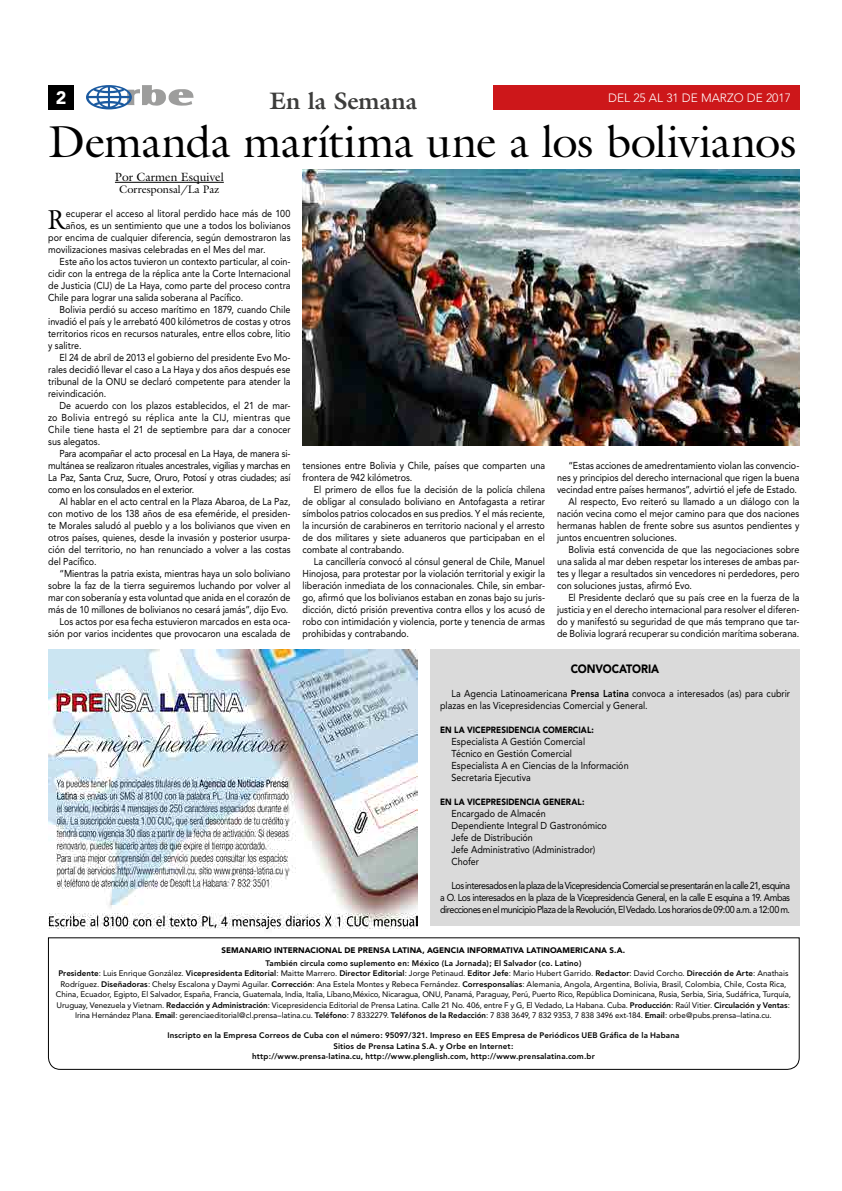
<style>
.page{position:relative;width:842px;height:1191px;background:#fff}
.page>*{position:absolute;margin:0;border:0;box-sizing:border-box;transform-origin:0 0}
.titulo_arriba{font:45.1px "Galliard";letter-spacing:-.01em;color:#000}
.Capitular{font:27.6px "Galliard";color:#000;scale:.9 1}
.Nombre_de_pagina{font:700 24px "Galliard";color:#3c3c3b}
.Folio{font:900 18px "Avenir";color:#fff}
.t1{font:300 12px "Avenir";color:#fff}
.Credito-Autor{font:12px "Galliard";color:#000}
.Subtitulo_de_cuerpo{font:900 12px "Avenir";letter-spacing:-.005em;color:#000;scale:.9 1}
.Credito-Corresponsal{font:11px "Galliard";color:#000}
.CUERPO_de_texto{font:10px/12px "Avenir";color:#000;text-align:justify;scale:.9 1}
.Capitular-2{font:10px "Avenir";letter-spacing:.005em;color:#000;scale:.9 1}
.Subtitulo_de_cuerpo-2{font:900 9px "Avenir";letter-spacing:.005em;color:#000;scale:.9 1}
.machón{font:8px/10.5px "Avenir";letter-spacing:-.005em;color:#000;text-align:center}
.Cuerpo_de_Secciones{font:800 8px/10.5px "Avenir";letter-spacing:.015em;color:#000;text-align:center}
.Cuerpo_de_Secciones-2{font:900 8px "Avenir";letter-spacing:.01em;color:#000}
.machón-2{font:800 8px "Avenir";letter-spacing:.015em;color:#000}
.s1{font-weight:800}
</style>
<div class="page">
<div style="left:493px;top:85px;width:306px;height:24px;background:#cd171a"></div>
<div style="left:48px;top:85px;width:26px;height:24px;background:#000"></div>
<svg style="left:86px;top:85px;width:108px;height:24px"></svg>
<div style="left:430px;top:649px;width:369px;height:276px;background:#dadada"></div>
<img style="left:48px;top:649px;width:370px;height:280px">
<svg style="left:48px;top:937px;width:752px;height:132px"></svg>
<img style="left:303px;top:169px;width:496px;height:276px">
<hr style="left:115px;top:182px;width:109px;height:1px;background:#000">
<p class="Folio" style="left:56px;top:87px;width:12px">2</p>
<p class="Nombre_de_pagina" style="left:270px;top:85px;width:149px">En la Semana</p>
<p class="t1" style="left:608px;top:90px;width:184px">DEL 25 AL 31 DE MARZO DE 2017</p>
<p class="titulo_arriba" style="left:48px;top:113px;width:750px">Demanda marítima une a los bolivianos</p>
<p class="Credito-Autor" style="left:115px;top:169px;width:110px">Por Carmen Esquivel</p>
<p class="Credito-Corresponsal" style="left:119px;top:182px;width:102px">Corresponsal/La Paz</p>
<p class="Capitular" style="left:47px;top:202px;width:21px">R</p>
<p class="Capitular-2" style="left:66px;top:208px;width:251px">ecuperar el acceso al litoral perdido hace más de 100</p>
<p class="Capitular-2" style="left:66px;top:220px;width:251px">años, es un sentimiento que une a todos los bolivianos</p>
<p class="Capitular-2" style="left:48px;top:232px;width:271px">por encima de cualquier diferencia, según demostraron las</p>
<p class="Capitular-2" style="left:48px;top:244px;width:243px">movilizaciones masivas celebradas en el Mes del mar.</p>
<p class="CUERPO_de_texto" style="left:48px;top:256px;width:271px;text-indent:11px">Este año los actos tuvieron un contexto particular, al coin&shy;cidir con la entrega de la réplica ante la Corte Internacional de Justicia (CIJ) de La Haya, como parte del proceso contra Chile para lograr una salida soberana al Pacífico.</p>
<p class="CUERPO_de_texto" style="left:48px;top:304px;width:271px;text-indent:11px">Bolivia perdió su acceso marítimo en 1879, cuando Chile invadió el país y le arrebató 400 kilómetros de costas y otros territorios ricos en recursos naturales, entre ellos cobre, litio y salitre.</p>
<p class="CUERPO_de_texto" style="left:48px;top:352px;width:271px;text-indent:11px">El 24 de abril de 2013 el gobierno del presidente Evo Mo&shy;rales decidió llevar el caso a La Haya y dos años después ese tribunal de la ONU se declaró competente para atender la reivindicación.</p>
<p class="CUERPO_de_texto" style="left:48px;top:400px;width:271px;text-indent:11px">De acuerdo con los plazos establecidos, el 21 de mar&shy;zo Bolivia entregó su réplica ante la CIJ, mientras que Chile tiene hasta el 21 de septiembre para dar a conocer sus alegatos.</p>
<p class="CUERPO_de_texto" style="left:48px;top:448px;width:271px;text-indent:11px">Para acompañar el acto procesal en La Haya, de manera si&shy;multánea se realizaron rituales ancestrales, vigilias y marchas en La Paz, Santa Cruz, Sucre, Oruro, Potosí y otras ciudades; así como en los consulados en el exterior.</p>
<p class="CUERPO_de_texto" style="left:48px;top:496px;width:271px;text-indent:11px">Al hablar en el acto central en la Plaza Abaroa, de La Paz, con motivo de los 138 años de esa efeméride, el presiden&shy;te Morales saludó al pueblo y a los bolivianos que viven en otros países, quienes, desde la invasión y posterior usurpa&shy;ción del territorio, no han renunciado a volver a las costas del Pacífico.</p>
<p class="CUERPO_de_texto" style="left:48px;top:568px;width:271px;text-indent:11px">“Mientras la patria exista, mientras haya un solo boliviano sobre la faz de la tierra seguiremos luchando por volver al mar con soberanía y esta voluntad que anida en el corazón de más de 10 millones de bolivianos no cesará jamás”, dijo Evo.</p>
<p class="CUERPO_de_texto" style="left:48px;top:616px;width:271px;text-align:right">Los actos por esa fecha estuvieron marcados en esta oca&shy;sión por varios incidentes que provocaron una escalada de</p>
<p class="CUERPO_de_texto" style="left:303px;top:460px;width:271px">tensiones entre Bolivia y Chile, países que comparten una frontera de 942 kilómetros.</p>
<p class="CUERPO_de_texto" style="left:303px;top:484px;width:271px;text-indent:11px">El primero de ellos fue la decisión de la policía chilena de obligar al consulado boliviano en Antofagasta a retirar símbolos patrios colocados en sus predios. Y el más reciente, la incursión de carabineros en territorio nacional y el arresto de dos militares y siete aduaneros que participaban en el combate al contrabando.</p>
<p class="CUERPO_de_texto" style="left:303px;top:556px;width:271px;text-indent:11px">La cancillería convocó al cónsul general de Chile, Manuel Hinojosa, para protestar por la violación territorial y exigir la liberación inmediata de los connacionales. Chile, sin embar&shy;go, afirmó que los bolivianos estaban en zonas bajo su juris&shy;dicción, dictó prisión preventiva contra ellos y los acusó de robo con intimidación y violencia, porte y tenencia de armas prohibidas y contrabando.</p>
<p class="CUERPO_de_texto" style="left:557px;top:460px;width:271px;text-indent:11px">“Estas acciones de amedrentamiento violan las convencio&shy;nes y principios del derecho internacional que rigen la buena vecindad entre países hermanos”, advirtió el jefe de Estado.</p>
<p class="CUERPO_de_texto" style="left:557px;top:496px;width:271px;text-indent:11px">Al respecto, Evo reiteró su llamado a un diálogo con la nación vecina como el mejor camino para que dos naciones hermanas hablen de frente sobre sus asuntos pendientes y juntos encuentren soluciones.</p>
<p class="CUERPO_de_texto" style="left:557px;top:544px;width:271px;text-indent:11px">Bolivia está convencida de que las negociaciones sobre una salida al mar deben respetar los intereses de ambas par&shy;tes y llegar a resultados sin vencedores ni perdedores, pero con soluciones justas, afirmó Evo.</p>
<p class="CUERPO_de_texto" style="left:557px;top:592px;width:271px;text-indent:11px">El Presidente declaró que su país cree en la fuerza de la justicia y en el derecho internacional para resolver el diferen&shy;do y manifestó su seguridad de que más temprano que tar&shy;de Bolivia logrará recuperar su condición marítima soberana.</p>
<p class="Subtitulo_de_cuerpo" style="left:571px;top:662px;width:100px">CONVOCATORIA</p>
<p class="CUERPO_de_texto" style="left:440px;top:688px;width:390px;text-indent:11px">La Agencia Latinoamericana <span class="s1">Prensa Latina</span> convoca a interesados (as) para cubrir plazas en las Vicepresidencias Comercial y General.</p>
<p class="Subtitulo_de_cuerpo-2" style="left:440px;top:724px;width:172px">EN LA VICEPRESIDENCIA COMERCIAL:</p>
<p class="CUERPO_de_texto" style="left:451px;top:736px;width:150px">Especialista A Gestión Comercial</p>
<p class="CUERPO_de_texto" style="left:451px;top:748px;width:136px">Técnico en Gestión Comercial</p>
<p class="CUERPO_de_texto" style="left:451px;top:760px;width:198px">Especialista A en Ciencias de la Información</p>
<p class="CUERPO_de_texto" style="left:451px;top:772px;width:90px">Secretaria Ejecutiva</p>
<p class="Subtitulo_de_cuerpo-2" style="left:440px;top:796px;width:162px">EN LA VICEPRESIDENCIA GENERAL:</p>
<p class="CUERPO_de_texto" style="left:451px;top:808px;width:106px">Encargado de Almacén</p>
<p class="CUERPO_de_texto" style="left:451px;top:820px;width:174px">Dependiente Integral D Gastronómico</p>
<p class="CUERPO_de_texto" style="left:451px;top:832px;width:92px">Jefe de Distribución</p>
<p class="CUERPO_de_texto" style="left:451px;top:844px;width:161px">Jefe Administrativo (Administrador)</p>
<p class="CUERPO_de_texto" style="left:451px;top:856px;width:32px">Chofer</p>
<p class="CUERPO_de_texto" style="left:440px;top:880px;width:390px;text-indent:11px">Los interesados en la plaza de la Vicepresidencia Comercial se presentarán en la calle 21, esquina a O. Los interesados en la plaza de la Vicepresidencia General, en la calle E esquina a 19. Ambas direcciones en el municipio Plaza de la Revolución, El Vedado. Los horarios de 09:00 a.m. a 12:00 m.</p>
<p class="Cuerpo_de_Secciones-2" style="left:222px;top:945px;width:405px">SEMANARIO INTERNACIONAL DE PRENSA LATINA, AGENCIA INFORMATIVA LATINOAMERICANA S.A.</p>
<p class="machón-2" style="left:265px;top:958px;width:317px">También circula como suplemento en: México (La Jornada); El Salvador (co. Latino)</p>
<p class="machón" style="left:56px;top:968px;width:736px"><span class="s1">Presidente</span>: Luis Enrique González. <span class="s1">Vicepresidenta Editorial</span>: Maitte Marrero. <span class="s1">Director Editorial</span>: Jorge Petinaud. <span class="s1">Editor Jefe</span>: Mario Hubert Garrido. <span class="s1">Redactor</span>: David Corcho. <span class="s1">Dirección de Arte</span>: Anathais Rodríguez. <span class="s1">Diseñadoras</span>: Chelsy Escalona y Daymi Aguilar. <span class="s1">Corrección</span>: Ana Estela Montes y Rebeca Fernández. <span class="s1">Corresponsalías</span>: Alemania, Angola, Argentina, Bolivia, Brasil, Colombia, Chile, Costa Rica, China, Ecuador, Egipto, El Salvador, España, Francia, Guatemala, India, Italia, Líbano,México, Nicaragua, ONU, Panamá, Paraguay, Perú, Puerto Rico, República Dominicana, Rusia, Serbia, Siria, Sudáfrica, Turquía, Uruguay, Venezuela y Vietnam. <span class="s1">Redacción y Administración</span>: Vicepresidencia Editorial de Prensa Latina. Calle 21 No. 406, entre F y G, El Vedado, La Habana. Cuba. <span class="s1">Producción</span>: Raúl Vitier. <span class="s1">Circulación y Ventas</span>:<br>Irina Hernández Plana. <span class="s1">Email</span>: gerenciaeditorial@cl.prensa–latina.cu. <span class="s1">Teléfono</span>: 7 8332279. <span class="s1">Teléfonos de la Redacción</span>: 7 838 3649, 7 832 9353, 7 838 3496 ext-184. <span class="s1">Email</span>: orbe@pubs.prensa–latina.cu.</p>
<p class="Cuerpo_de_Secciones" style="left:167px;top:1030px;width:513px">Inscripto en la Empresa Correos de Cuba con el número: 95097/321. Impreso en EES Empresa de Periódicos UEB Gráfica de la Habana</p>
<p class="Cuerpo_de_Secciones" style="left:252px;top:1040px;width:344px">Sitios de Prensa Latina S.A. y Orbe en Internet:<br>http://www.prensa-latina.cu, http://www.plenglish.com, http://www.prensalatina.com.br</p>
</div>
